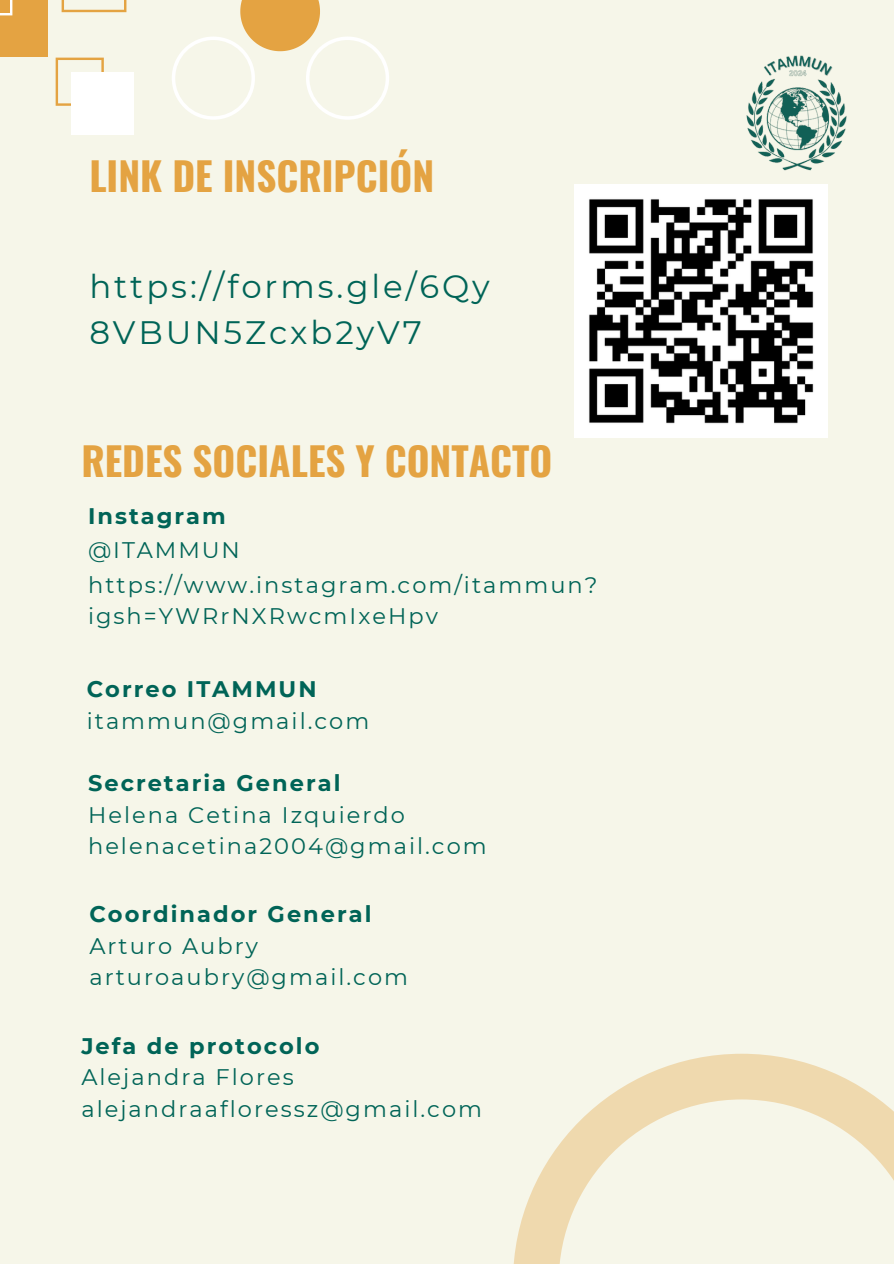
<style>
.page{position:relative;width:894px;height:1264px;background:#fff}
.page>*{position:absolute;margin:0;border:0;box-sizing:border-box;transform-origin:0 0}
.t1{font:700 39px "Oswald";color:#e4a342}
.t2{font:32.4px/45.3px "Montserrat";letter-spacing:.09em;color:#006457}
.t3{font:22.5px/31.5px "Montserrat";letter-spacing:.09em;color:#006457}
.t4{font:700 22.5px "Montserrat";letter-spacing:.09em;color:#006457}
</style>
<div class="page">
<div style="left:0;top:0;width:893px;height:1263px;background:#f6f6e9"></div>
<svg style="left:514px;top:1053px;width:379px;height:210px"></svg>
<svg style="left:172px;top:0;width:217px;height:120px"></svg>
<div style="left:0;top:0;width:48px;height:57px;background:#e4a342"></div>
<svg style="left:62px;top:0;width:64px;height:12px"></svg>
<svg style="left:56px;top:58px;width:48px;height:48px"></svg>
<svg style="left:0;top:0;width:12px;height:15px"></svg>
<div style="left:71px;top:72px;width:63px;height:62px;background:#fff"></div>
<img style="left:746px;top:55px;width:101px;height:116px">
<img style="left:574px;top:184px;width:253px;height:253px">
<p class="t1" style="left:89px;top:146px;width:346px">LINK DE INSCRIPCIÓN</p>
<p class="t2" style="left:89px;top:264px;width:402px">https://forms.gle/6Qy<br>8VBUN5Zcxb2yV7</p>
<h1 class="t1" style="left:81px;top:430px;width:472px">REDES SOCIALES Y CONTACTO</h1>
<p class="t4" style="left:88px;top:502px;width:139px">Instagram</p>
<h2 class="t3" style="left:88px;top:534px;width:153px">@ITAMMUN</h2>
<h1 class="t3" style="left:88px;top:569px;width:511px">https://www.instagram.com/itammun? igsh=YWRrNXRwcmIxeHpv</h1>
<p class="t4" style="left:87px;top:675px;width:231px">Correo ITAMMUN</p>
<p class="t3" style="left:87px;top:704px;width:284px">itammun@gmail.com</p>
<p class="t4" style="left:88px;top:769px;width:254px">Secretaria General</p>
<p class="t3" style="left:88px;top:798px;width:318px">Helena Cetina Izquierdo</p>
<p class="t3" style="left:88px;top:830px;width:400px">helenacetina2004@gmail.com</p>
<p class="t4" style="left:89px;top:900px;width:283px">Coordinador General</p>
<p class="t3" style="left:89px;top:930px;width:170px">Arturo Aubry</p>
<p class="t3" style="left:89px;top:961px;width:320px">arturoaubry@gmail.com</p>
<p class="t4" style="left:81px;top:1031px;width:239px">Jefa de protocolo</p>
<p class="t3" style="left:81px;top:1061px;width:214px">Alejandra Flores</p>
<p class="t3" style="left:81px;top:1092px;width:402px">alejandraafloressz@gmail.com</p>
</div>
